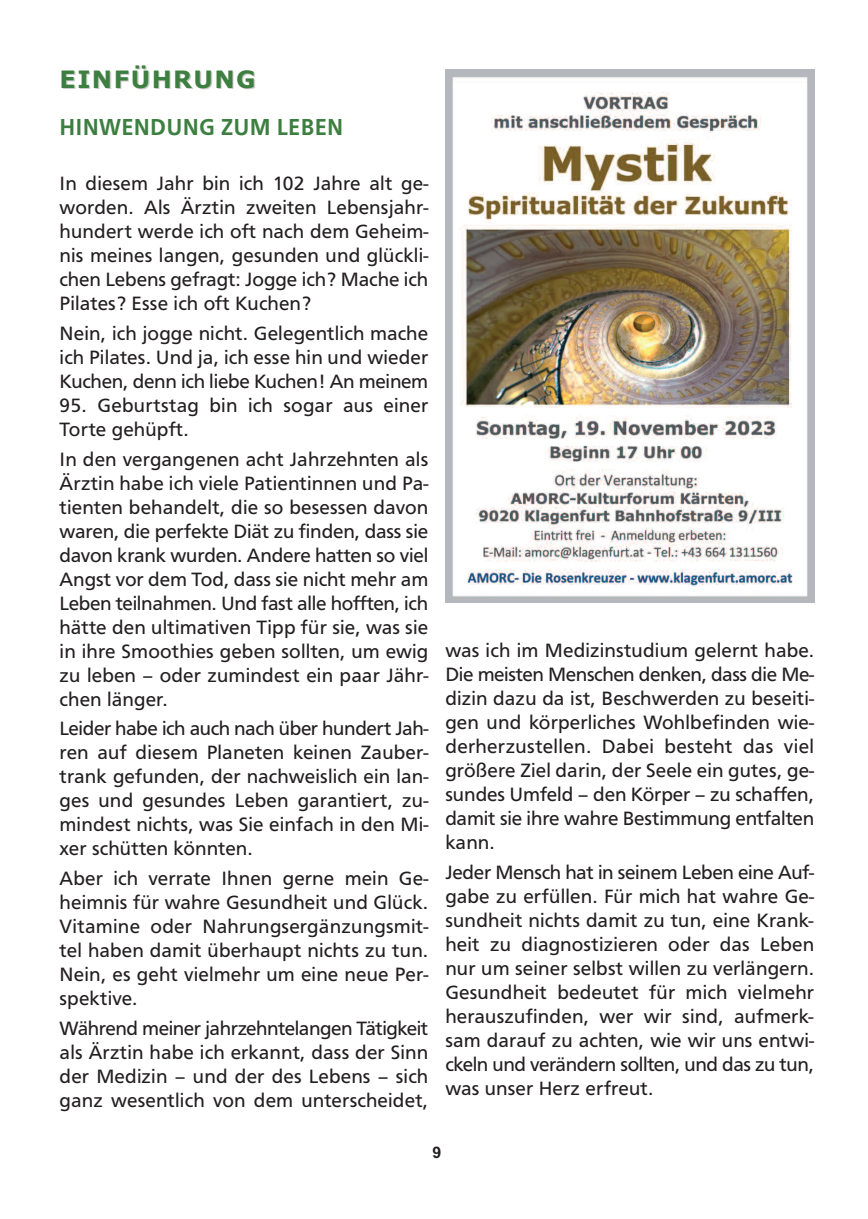
<style>
.page{position:relative;width:868px;height:1219px;background:#fff}
.page>*{position:absolute;margin:0;border:0;box-sizing:border-box;transform-origin:0 0}
.t1{font:700 24px "Carto Gothic Std";letter-spacing:.01em;color:#3d7f40;scale:.95 1}
.t2{font:700 24px "Verdana";letter-spacing:.06em;color:#3d7f40}
.t3{font:20px/24px "Carto Gothic Std";letter-spacing:.005em;color:#231f20;text-align:justify}
.t4{font:700 16px "Arial";color:#231f20}
</style>
<div class="page">
<img style="left:445px;top:70px;width:369px;height:533px">
<p class="t2" style="left:60px;top:65px;width:198px">EINFÜHRUNG</p>
<p class="t1" style="left:60px;top:117px;width:300px">HINWENDUNG ZUM LEBEN</p>
<p class="t3" style="left:60px;top:173px;width:370px">In diesem Jahr bin ich 102 Jahre alt ge&shy;worden. Als Ärztin zweiten Lebensjahr&shy;hundert werde ich oft nach dem Geheim&shy;nis meines langen, gesunden und glückli&shy;chen Lebens gefragt: Jogge ich? Mache ich Pilates? Esse ich oft Kuchen?</p>
<p class="t3" style="left:60px;top:323px;width:370px">Nein, ich jogge nicht. Gelegentlich mache ich Pilates. Und ja, ich esse hin und wieder Kuchen, denn ich liebe Kuchen! An meinem</p>
<p class="t3" style="left:60px;top:395px;width:370px">95. Geburtstag bin ich sogar aus einer<br>Torte gehüpft.</p>
<p class="t3" style="left:60px;top:448px;width:370px">In den vergangenen acht Jahrzehnten als Ärztin habe ich viele Patientinnen und Pa&shy;tienten behandelt, die so besessen davon waren, die perfekte Diät zu finden, dass sie davon krank wurden. Andere hatten so viel Angst vor dem Tod, dass sie nicht mehr am Leben teilnahmen. Und fast alle hofften, ich hätte den ultimativen Tipp für sie, was sie in ihre Smoothies geben sollten, um ewig zu leben – oder zumindest ein paar Jähr&shy;chen länger.</p>
<p class="t3" style="left:60px;top:718px;width:370px">Leider habe ich auch nach über hundert Jah&shy;ren auf diesem Planeten keinen Zauber&shy;trank gefunden, der nachweislich ein lan&shy;ges und gesundes Leben garantiert, zu&shy;mindest nichts, was Sie einfach in den Mi&shy;xer schütten könnten.</p>
<p class="t3" style="left:60px;top:868px;width:370px">Aber ich verrate Ihnen gerne mein Ge&shy;heimnis für wahre Gesundheit und Glück.<br>Vitamine oder Nahrungsergänzungsmit&shy;tel haben damit überhaupt nichts zu tun.<br>Nein, es geht vielmehr um eine neue Per&shy;spektive.</p>
<p class="t3" style="left:60px;top:1017px;width:370px">Während meiner jahrzehntelangen Tätigkeit als Ärztin habe ich erkannt, dass der Sinn der Medizin – und der des Lebens – sich ganz wesentlich von dem unterscheidet,</p>
<p class="t3" style="left:445px;top:640px;width:370px">was ich im Medizinstudium gelernt habe.<br>Die meisten Menschen denken, dass die Me&shy;dizin dazu da ist, Beschwerden zu beseiti&shy;gen und körperliches Wohlbefinden wie&shy;derherzustellen. Dabei besteht das viel größere Ziel darin, der Seele ein gutes, ge&shy;sundes Umfeld – den Körper – zu schaffen, damit sie ihre wahre Bestimmung entfalten kann.</p>
<p class="t3" style="left:445px;top:862px;width:370px">Jeder Mensch hat in seinem Leben eine Auf&shy;gabe zu erfüllen. Für mich hat wahre Ge&shy;sundheit nichts damit zu tun, eine Krank&shy;heit zu diagnostizieren oder das Leben nur um seiner selbst willen zu verlängern.<br>Gesundheit bedeutet für mich vielmehr herauszufinden, wer wir sind, aufmerk&shy;sam darauf zu achten, wie wir uns entwi&shy;ckeln und verändern sollten, und das zu tun, was unser Herz erfreut.</p>
<p class="t4" style="left:432px;top:1143px;width:10px">9</p>
</div>
